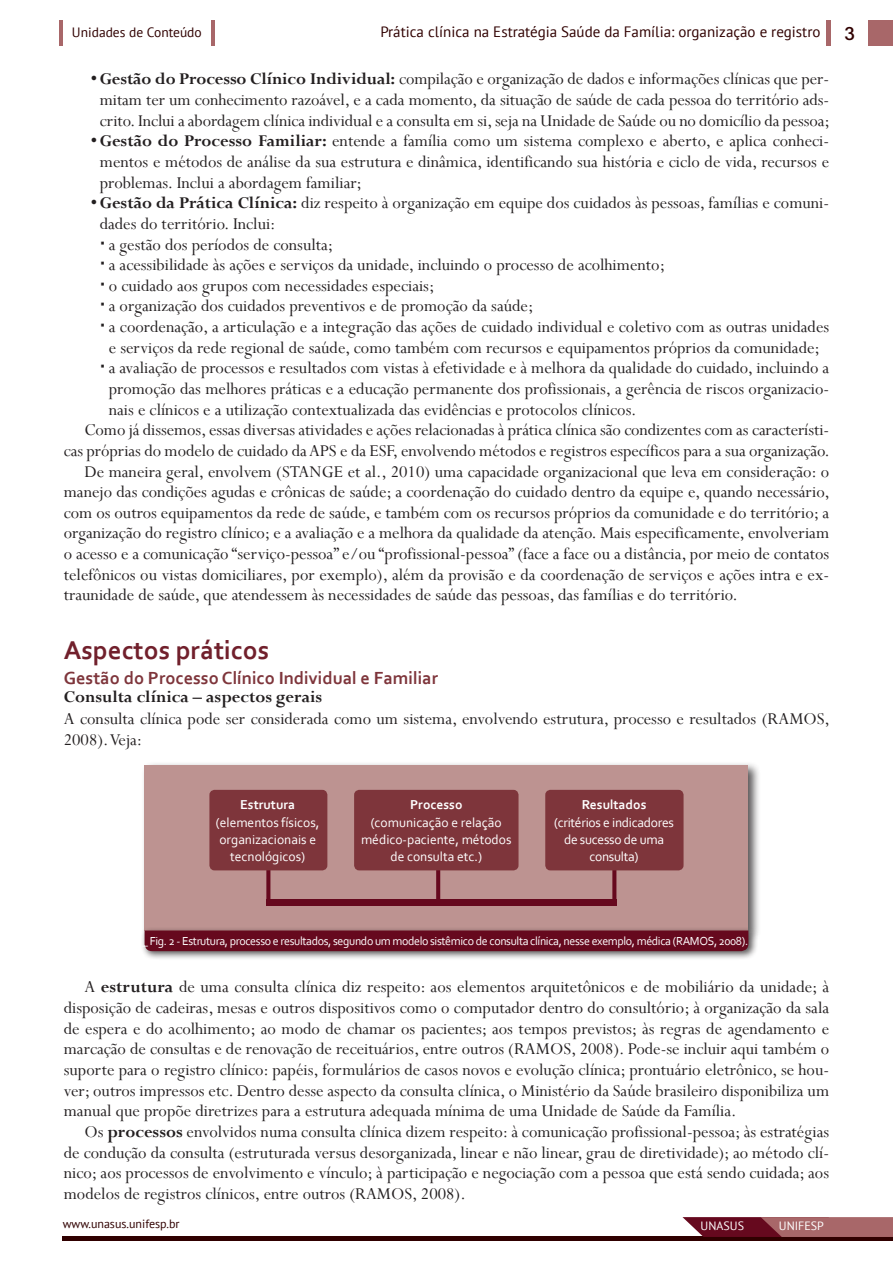
<style>
.page{position:relative;width:893px;height:1263px;background:#fff}
.page>*{position:absolute;margin:0;border:0;box-sizing:border-box;transform-origin:0 0}
.Subtítulo{font:700 27px "Corbel";color:#71202c}
.t1{font:700 19.5px "Shruti";color:#300000}
.Paragrafo_UNA-SUS{font:18.3px/20.7px "Perpetua";letter-spacing:-.005em;color:#231f20;text-align:justify}
.Sub-intens{font:18.3px/20.7px "Perpetua";color:#231f20}
.Itens{font:18.3px/20.7px "Perpetua";letter-spacing:-.005em;color:#231f20;text-align:center}
.Intro_paragrafo{font:18.3px/20.7px "Perpetua";color:#231f20}
.Sub_Subtitulo{font:700 18.3px "Corbel";color:#7e353b}
.Sub3{font:700 18.3px "Perpetua";color:#231f20}
.cabeçalho_página_mes{font:15px "PT Sans";color:#300000}
.Texto_dos_diagramas{font:13.5px/17.2px "Corbel";color:#fff;text-align:center}
.Texto_dos_diagramas-2{font:13.5px/17.2px "Corbel";letter-spacing:-.02em;color:#fff;text-align:center}
.Texto_dos_diagramas-3{font:700 13.5px "Corbel";color:#fff}
.cabeçalho{font:13.5px "PT Sans";color:#300000}
.Legendas{font:12.15px "Corbel";letter-spacing:-.03em;color:#fff}
.t2{font:12px "PT Sans";color:#300000}
.t3{font:12px "PT Sans";color:#fff}
.s1{font-weight:700}
</style>
<div class="page">
<hr style="left:63px;top:1236px;width:830px;height:4px;background:#300000">
<div style="left:869px;top:21px;width:24px;height:25px;background:#a86769"></div>
<hr style="left:826px;top:21px;width:4px;height:25px;background:#a86769">
<hr style="left:211px;top:21px;width:4px;height:25px;background:#a86769">
<hr style="left:59px;top:21px;width:3px;height:25px;background:#a86769">
<svg style="left:682px;top:1217px;width:211px;height:20px;background:#934b54"></svg>
<div style="left:141px;top:762px;width:620px;height:181px;background:#231f20;opacity:.75"></div>
<div style="left:145px;top:765px;width:603px;height:165px;background:#bd9391"></div>
<svg style="left:266px;top:870px;width:4px;height:30px"></svg>
<svg style="left:612px;top:870px;width:4px;height:30px"></svg>
<svg style="left:436px;top:870px;width:4px;height:30px"></svg>
<div style="left:211px;top:791px;width:115px;height:78px;background:#7e353b;border-radius:4px"></div>
<div style="left:209px;top:790px;width:118px;height:80px;border:3px solid #7e353b;border-radius:4px"></div>
<div style="left:547px;top:791px;width:135px;height:78px;background:#7e353b;border-radius:4px"></div>
<div style="left:545px;top:790px;width:138px;height:80px;border:3px solid #7e353b;border-radius:4px"></div>
<div style="left:355px;top:791px;width:162px;height:78px;background:#7e353b;border-radius:4px"></div>
<div style="left:354px;top:790px;width:164px;height:80px;border:3px solid #7e353b;border-radius:4px"></div>
<div style="left:266px;top:900px;width:350px;height:6px;background:#66091e"></div>
<div style="left:141px;top:927px;width:617px;height:34px;background:#231f20;opacity:.75"></div>
<div style="left:145px;top:930px;width:603px;height:21px;background:#66091e"></div>
<p class="cabeçalho" style="left:72px;top:23px;width:131px">Unidades de Conteúdo</p>
<p class="cabeçalho_página_mes" style="left:380px;top:22px;width:442px">Prática clínica na Estratégia Saúde da Família: organização e registro</p>
<p class="Itens" style="left:91px;top:68px;width:741px"><span class="s1">• Gestão do Processo Clínico Individual:</span> compilação e organização de dados e informações clínicas que per&shy;mitam ter um conhecimento razoável, e a cada momento, da situação de saúde de cada pessoa do território ads&shy;crito. Inclui a abordagem clínica individual e a consulta em si, seja na Unidade de Saúde ou no domicílio da pessoa;</p>
<p class="Itens" style="left:100px;top:130px;width:731px;text-align:justify;text-indent:-9px"><span class="s1">• Gestão do Processo Familiar:</span> entende a família como um sistema complexo e aberto, e aplica conheci&shy;mentos e métodos de análise da sua estrutura e dinâmica, identificando sua história e ciclo de vida, recursos e problemas. Inclui a abordagem familiar;</p>
<p class="Itens" style="left:100px;top:192px;width:731px;text-align:left;text-indent:-9px"><span class="s1">• Gestão da Prática Clínica:</span> diz respeito à organização em equipe dos cuidados às pessoas, famílias e comuni&shy;dades do território. Inclui:</p>
<p class="Sub-intens" style="left:109px;top:234px;width:226px">a gestão dos períodos de consulta;</p>
<p class="Sub-intens" style="left:109px;top:254px;width:558px">a acessibilidade às ações e serviços da unidade, incluindo o processo de acolhimento;</p>
<p class="Sub-intens" style="left:109px;top:275px;width:327px">o cuidado aos grupos com necessidades especiais;</p>
<p class="Sub-intens" style="left:109px;top:295px;width:426px">a organização dos cuidados preventivos e de promoção da saúde;</p>
<p class="Sub-intens" style="left:109px;top:316px;width:722px">a coordenação, a articulação e a integração das ações de cuidado individual e coletivo com as outras unidades e serviços da rede regional de saúde, como também com recursos e equipamentos próprios da comunidade;</p>
<p class="Sub-intens" style="left:109px;top:357px;width:722px;text-align:justify">a avaliação de processos e resultados com vistas à efetividade e à melhora da qualidade do cuidado, incluindo a promoção das melhores práticas e a educação permanente dos profissionais, a gerência de riscos organizacio&shy;nais e clínicos e a utilização contextualizada das evidências e protocolos clínicos.</p>
<p class="Paragrafo_UNA-SUS" style="left:64px;top:419px;width:767px;text-align:right">Como já dissemos, essas diversas atividades e ações relacionadas à prática clínica são condizentes com as característi&shy;cas próprias do modelo de cuidado da APS e da ESF, envolvendo métodos e registros específicos para a sua organização.</p>
<p class="Paragrafo_UNA-SUS" style="left:64px;top:460px;width:768px;text-indent:21px">De maneira geral, envolvem (STANGE et al. , 2010) uma capacidade organizacional que leva em consideração: o manejo das condições agudas e crônicas de saúde; a coordenação do cuidado dentro da equipe e, quando necessário, com os outros equipamentos da rede de saúde, e também com os recursos próprios da comunidade e do território; a organização do registro clínico; e a avaliação e a melhora da qualidade da atenção. Mais especificamente, envolveriam o acesso e a comunicação “serviço-pessoa” e/ou “profissional-pessoa” (face a face ou a distância, por meio de contatos telefônicos ou vistas domiciliares, por exemplo), além da provisão e da coordenação de serviços e ações intra e ex&shy;traunidade de saúde, que atendessem às necessidades de saúde das pessoas, das famílias e do território.</p>
<p class="Subtítulo" style="left:64px;top:633px;width:207px">Aspectos práticos</p>
<p class="Sub_Subtitulo" style="left:64px;top:667px;width:376px">Gestão do Processo Clínico Individual e Familiar</p>
<p class="Sub3" style="left:64px;top:685px;width:260px">Consulta clínica – aspectos gerais</p>
<p class="Intro_paragrafo" style="left:64px;top:708px;width:768px">A consulta clínica pode ser considerada como um sistema, envolvendo estrutura, processo e resultados (RAMOS,<br>2008). Veja:</p>
<p class="t1" style="left:844px;top:21px;width:12px">3</p>
<p class="Texto_dos_diagramas-3" style="left:240px;top:796px;width:56px">Estrutura</p>
<p class="Texto_dos_diagramas" style="left:216px;top:813px;width:105px">(elementos físicos, organizacionais e tecnológicos)</p>
<p class="Texto_dos_diagramas-3" style="left:410px;top:796px;width:54px">Processo</p>
<p class="Texto_dos_diagramas" style="left:361px;top:813px;width:152px">(comunicação e relação médico-paciente, métodos de consulta etc.)</p>
<p class="Texto_dos_diagramas-3" style="left:582px;top:796px;width:66px">Resultados</p>
<p class="Texto_dos_diagramas-2" style="left:554px;top:813px;width:121px">(critérios e indicadores de sucesso de uma consulta)</p>
<p class="Legendas" style="left:142px;top:934px;width:607px">_ Fig. 2 - Estrutura, processo e resultados, segundo um modelo sistêmico de consulta clínica, nesse exemplo, médica (RAMOS, 2008).</p>
<p class="Paragrafo_UNA-SUS" style="left:64px;top:976px;width:767px;text-indent:21px">A <span class="s1">estrutura</span> de uma consulta clínica diz respeito: aos elementos arquitetônicos e de mobiliário da unidade; à disposição de cadeiras, mesas e outros dispositivos como o computador dentro do consultório; à organização da sala de espera e do acolhimento; ao modo de chamar os pacientes; aos tempos previstos; às regras de agendamento e marcação de consultas e de renovação de receituários, entre outros (RAMOS, 2008). Pode-se incluir aqui também o suporte para o registro clínico: papéis, formulários de casos novos e evolução clínica; prontuário eletrônico, se hou&shy;ver; outros impressos etc. Dentro desse aspecto da consulta clínica, o Ministério da Saúde brasileiro disponibiliza um manual que propõe diretrizes para a estrutura adequada mínima de uma Unidade de Saúde da Família.</p>
<p class="Paragrafo_UNA-SUS" style="left:64px;top:1121px;width:767px;text-indent:21px">Os <span class="s1">processos</span> envolvidos numa consulta clínica dizem respeito: à comunicação profissional-pessoa; às estratégias de condução da consulta (estruturada versus desorganizada, linear e não linear, grau de diretividade); ao método clí&shy;nico; aos processos de envolvimento e vínculo; à participação e negociação com a pessoa que está sendo cuidada; aos modelos de registros clínicos, entre outros (RAMOS, 2008).</p>
<p class="t2" style="left:63px;top:1216px;width:118px">www.unasus.unifesp.br</p>
<p class="t3" style="left:701px;top:1218px;width:45px">UNASUS</p>
<p class="t3" style="left:779px;top:1218px;width:47px">UNIFESP</p>
</div>
